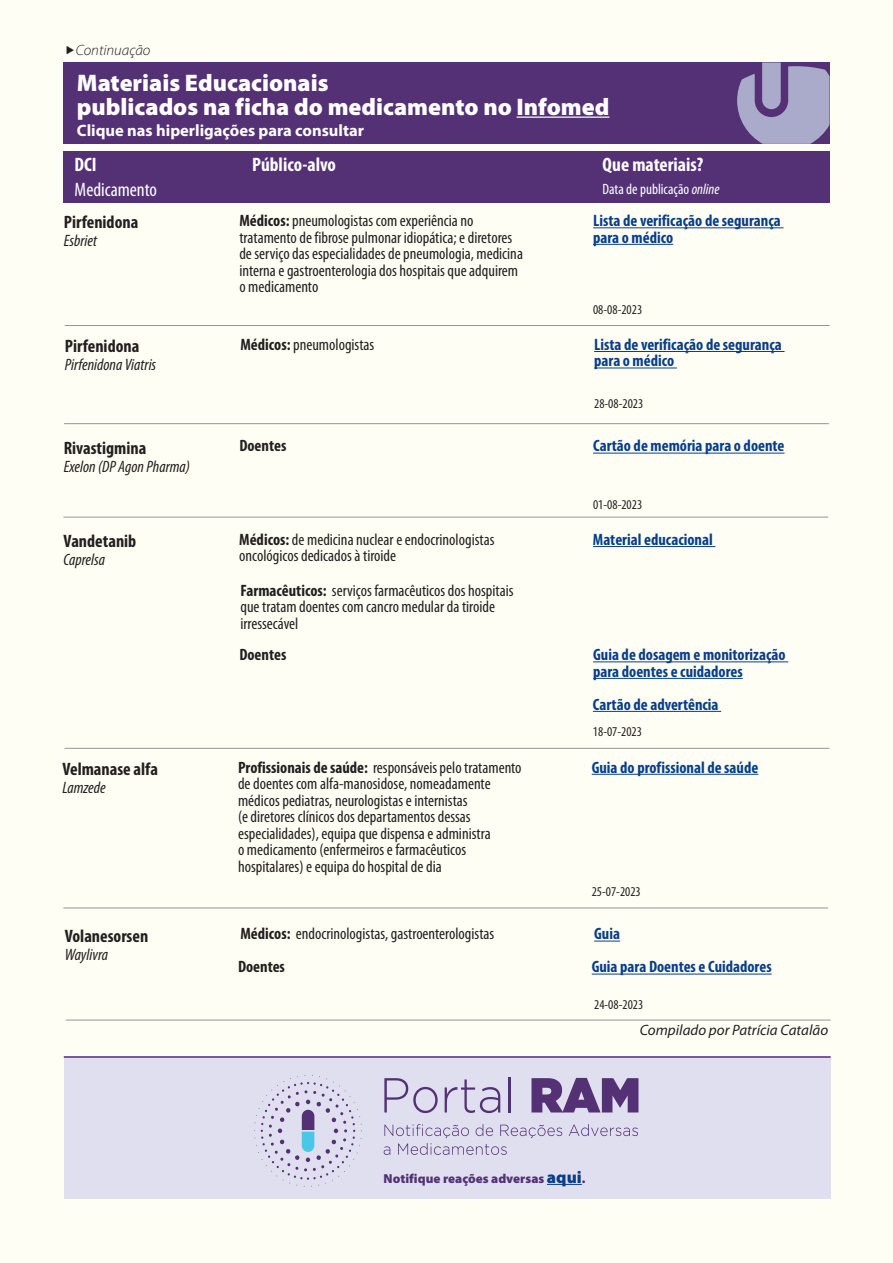
<style>
.page{position:relative;width:893px;height:1263px;background:#fffef4}
.page>*{position:absolute;margin:0;border:0;box-sizing:border-box;transform-origin:0 0}
.Título_Negrito{font:900 24px "Myriad Pro";color:#fff}
.Medicamento_DCI{font:700 condensed 19.5px "Myriad Pro";color:#fff}
.Público-alvo{font:700 condensed 19.5px "Myriad Pro";color:#fff}
.Medicamento{font:condensed 19.5px "Myriad Pro";color:#fff}
.DCI{font:700 condensed 19.5px "Myriad Pro";color:#fff}
.Medicamento_DCI-2{font:700 condensed 18px "Myriad Pro";color:#231f20}
.Médicos__Farmaceuticos__Doentes{font:condensed 16.5px/16.5px "Myriad Pro";color:#231f20}
.Materiais_com_link{font:700 condensed 16.5px/16.5px "Myriad Pro";color:#083e89}
.Medicamento_DCI-3{font:italic condensed 16.5px "Myriad Pro";color:#231f20}
.Medicamento_DCI-4{font:700 16.5px "Myriad Pro";color:#fff}
.Médicos__Farmaceuticos__Doentes-2{font:700 condensed 16.5px "Myriad Pro";color:#231f20}
.Autor{font:italic 15px "Myriad Pro";color:#231f20}
.Medicamento_DCI-5{font:condensed 15px "Myriad Pro";color:#fff}
.Autor-2{font:italic 300 15px "Myriad Pro";color:#231f20}
.Data_de_Publicação_online{font:condensed 13.5px "Myriad Pro";color:#231f20}
.Título_Negrito-2{font:900 13.05px "Myriad Pro";color:#543175}
.s1{font-style:italic}
.s2{font-weight:700}
.s3{font-size:16.95px;color:#083e89}
</style>
<div class="page">
<div style="left:63px;top:63px;width:767px;height:81px;background:#543175"></div>
<hr style="left:517px;top:117px;width:92px;height:1px;background:#fff">
<svg style="left:737px;top:63px;width:93px;height:81px"></svg>
<div style="left:63px;top:151px;width:767px;height:52px;background:#543175"></div>
<hr style="left:593px;top:227px;width:190px;height:1px;background:#083e89">
<hr style="left:593px;top:244px;width:80px;height:1px;background:#083e89">
<hr style="left:65px;top:325px;width:765px;height:1px;background:#939598">
<hr style="left:594px;top:351px;width:190px;height:1px;background:#083e89">
<hr style="left:594px;top:368px;width:83px;height:1px;background:#083e89">
<hr style="left:64px;top:423px;width:765px;height:1px;background:#939598">
<hr style="left:593px;top:453px;width:191px;height:1px;background:#083e89">
<hr style="left:63px;top:517px;width:765px;height:1px;background:#939598">
<hr style="left:593px;top:546px;width:122px;height:1px;background:#083e89">
<hr style="left:65px;top:748px;width:764px;height:1px;background:#939598">
<hr style="left:593px;top:661px;width:195px;height:1px;background:#083e89">
<hr style="left:593px;top:678px;width:150px;height:1px;background:#083e89">
<hr style="left:593px;top:711px;width:128px;height:1px;background:#083e89">
<hr style="left:592px;top:774px;width:166px;height:1px;background:#083e89">
<hr style="left:63px;top:907px;width:765px;height:1px;background:#939598">
<svg style="left:594px;top:941px;width:26px;height:1px"></svg>
<hr style="left:66px;top:1020px;width:765px;height:1px;background:#939598">
<hr style="left:592px;top:974px;width:180px;height:1px;background:#083e89">
<div style="left:64px;top:1056px;width:767px;height:143px;background:#e0dfef"></div>
<hr style="left:547px;top:1184px;width:35px;height:1px;background:#083e89">
<svg style="left:384px;top:1078px;width:54px;height:35px"></svg>
<svg style="left:445px;top:1079px;width:55px;height:34px"></svg>
<hr style="left:509px;top:1077px;width:2px;height:35px;background:#543175">
<svg style="left:531px;top:1078px;width:107px;height:34px"></svg>
<svg style="left:569px;top:1124px;width:69px;height:12px"></svg>
<svg style="left:384px;top:1124px;width:178px;height:31px"></svg>
<svg style="left:254px;top:1075px;width:108px;height:111px"></svg>
<hr style="left:64px;top:1056px;width:767px;height:2px;background:#543175">
<p class="Autor-2" style="left:76px;top:42px;width:76px">Continuação</p>
<p class="Título_Negrito" style="left:77px;top:69px;width:253px">Materiais Educacionais</p>
<p class="Título_Negrito" style="left:77px;top:93px;width:534px">publicados na ficha do medicamento no Infomed</p>
<p class="Medicamento_DCI-4" style="left:77px;top:121px;width:289px">Clique nas hiperligações para consultar</p>
<p class="DCI" style="left:75px;top:153px;width:24px">DCI</p>
<p class="Medicamento" style="left:75px;top:179px;width:84px">Medicamento</p>
<p class="Público-alvo" style="left:252px;top:153px;width:85px">Público-alvo</p>
<p class="Medicamento_DCI" style="left:603px;top:153px;width:102px">Que materiais?</p>
<p class="Medicamento_DCI-5" style="left:603px;top:181px;width:118px">Data de publicação <span class="s1">online</span></p>
<p class="Medicamento_DCI-2" style="left:64px;top:213px;width:76px">Pirfenidona</p>
<p class="Medicamento_DCI-3" style="left:64px;top:232px;width:35px">Esbriet</p>
<p class="Medicamento_DCI-2" style="left:65px;top:336px;width:76px">Pirfenidona</p>
<p class="Medicamento_DCI-3" style="left:65px;top:356px;width:93px">Pirfenidona Viatris</p>
<p class="Médicos__Farmaceuticos__Doentes" style="left:239px;top:213px;width:285px"><span class="s2">Médicos:</span> pneumologistas com experiência no tratamento de fibrose pulmonar idiopática; e diretores de serviço das especialidades de pneumologia, medicina interna e gastroenterologia dos hospitais que adquirem o medicamento</p>
<p class="Materiais_com_link" style="left:593px;top:213px;width:189px">Lista de verificação de segurança para o médico</p>
<p class="Data_de_Publicação_online" style="left:593px;top:302px;width:51px">08-08-2023</p>
<p class="Médicos__Farmaceuticos__Doentes" style="left:240px;top:336px;width:135px"><span class="s2">Médicos:</span> pneumologistas</p>
<p class="Materiais_com_link" style="left:594px;top:336px;width:189px">Lista de verificação de segurança para o médico</p>
<p class="Data_de_Publicação_online" style="left:594px;top:396px;width:51px">28-08-2023</p>
<p class="Medicamento_DCI-2" style="left:64px;top:438px;width:84px">Rivastigmina</p>
<p class="Médicos__Farmaceuticos__Doentes-2" style="left:239px;top:437px;width:48px">Doentes</p>
<p class="Materiais_com_link" style="left:593px;top:438px;width:193px">Cartão de memória para o doente</p>
<p class="Medicamento_DCI-3" style="left:64px;top:457px;width:128px">Exelon (DP Agon Pharma)</p>
<p class="Data_de_Publicação_online" style="left:593px;top:497px;width:51px">01-08-2023</p>
<p class="Médicos__Farmaceuticos__Doentes" style="left:239px;top:531px;width:257px"><span class="s2">Médicos:</span> de medicina nuclear e endocrinologistas oncológicos dedicados à tiroide</p>
<p class="Medicamento_DCI-2" style="left:64px;top:531px;width:74px">Vandetanib</p>
<p class="Materiais_com_link" style="left:593px;top:531px;width:121px">Material educacional</p>
<p class="Medicamento_DCI-3" style="left:64px;top:551px;width:43px">Caprelsa</p>
<p class="Médicos__Farmaceuticos__Doentes" style="left:240px;top:582px;width:275px"><span class="s2">Farmacêuticos:</span> serviços farmacêuticos dos hospitais que tratam doentes com cancro medular da tiroide irressecável</p>
<p class="Médicos__Farmaceuticos__Doentes-2" style="left:239px;top:646px;width:48px">Doentes</p>
<p class="Materiais_com_link" style="left:593px;top:647px;width:194px">Guia de dosagem e monitorização para doentes e cuidadores</p>
<p class="Materiais_com_link" style="left:593px;top:696px;width:127px">Cartão de advertência</p>
<p class="Data_de_Publicação_online" style="left:593px;top:725px;width:51px">18-07-2023</p>
<p class="Medicamento_DCI-2" style="left:62px;top:759px;width:97px">Velmanase alfa</p>
<p class="Materiais_com_link" style="left:592px;top:759px;width:168px">Guia do profissional de saúde</p>
<p class="Medicamento_DCI-3" style="left:62px;top:779px;width:45px">Lamzede</p>
<p class="Médicos__Farmaceuticos__Doentes" style="left:238px;top:759px;width:285px"><span class="s2">Profissionais de saúde:</span> responsáveis pelo tratamento de doentes com alfa-manosidose, nomeadamente médicos pediatras, neurologistas e internistas<br>(e diretores clínicos dos departamentos dessas especialidades), equipa que dispensa e administra<br>o medicamento (enfermeiros e farmacêuticos hospitalares) e equipa do hospital de dia</p>
<p class="Data_de_Publicação_online" style="left:592px;top:884px;width:51px">25-07-2023</p>
<p class="Medicamento_DCI-2" style="left:65px;top:926px;width:85px">Volanesorsen</p>
<p class="Médicos__Farmaceuticos__Doentes" style="left:240px;top:926px;width:255px"><span class="s2">Médicos:</span> endocrinologistas, gastroenterologistas</p>
<p class="Materiais_com_link" style="left:594px;top:926px;width:27px">Guia</p>
<p class="Medicamento_DCI-3" style="left:65px;top:945px;width:45px">Waylivra</p>
<p class="Data_de_Publicação_online" style="left:594px;top:997px;width:51px">24-08-2023</p>
<p class="Médicos__Farmaceuticos__Doentes-2" style="left:238px;top:958px;width:48px">Doentes</p>
<p class="Materiais_com_link" style="left:592px;top:959px;width:181px">Guia para Doentes e Cuidadores</p>
<p class="Título_Negrito-2" style="left:384px;top:1171px;width:203px">Notifique reações adversas <span class="s3">aqui</span>.</p>
<p class="Autor" style="left:640px;top:1022px;width:190px">Compilado por Patrícia Catalão</p>
</div>
